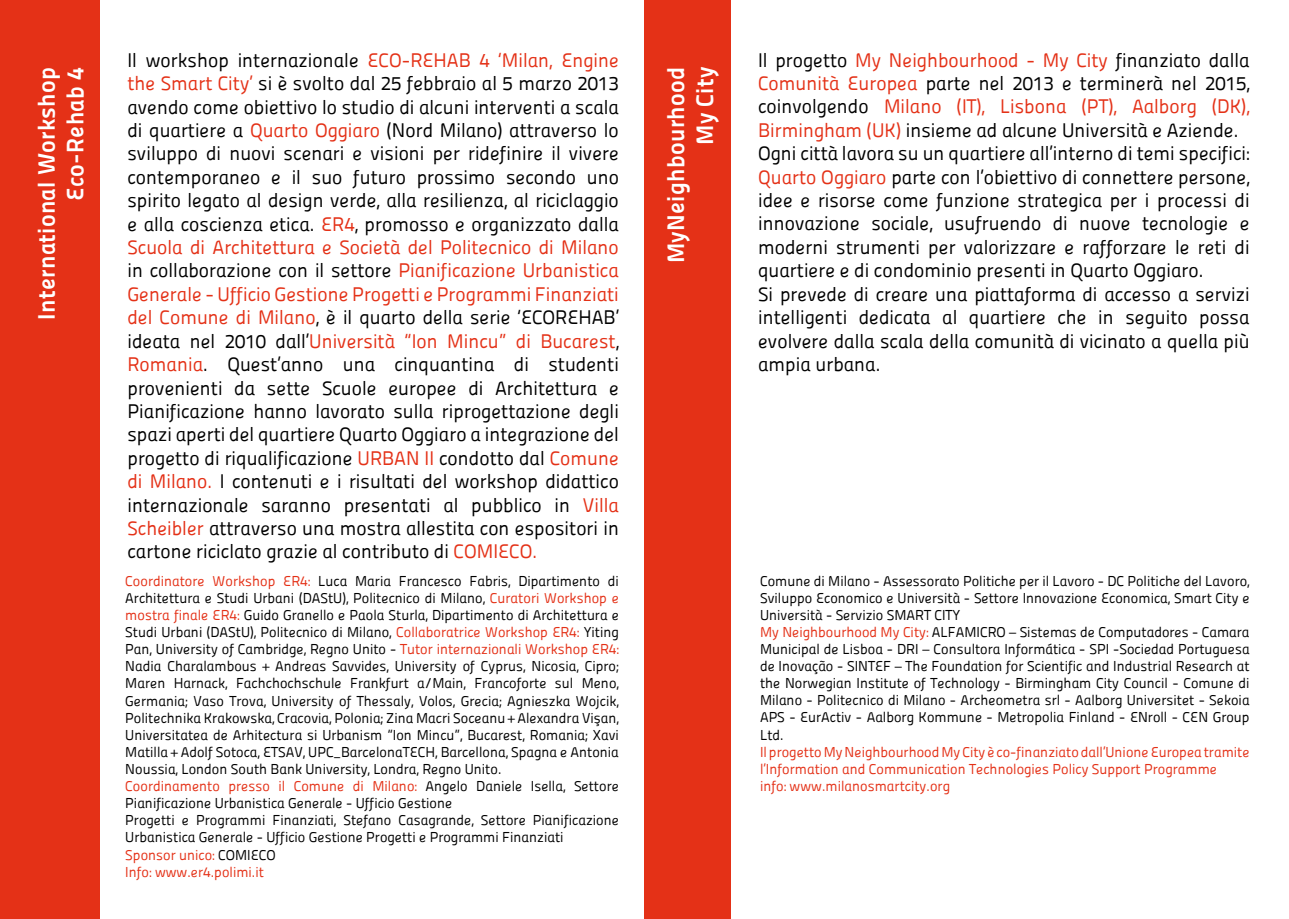
<style>
.page{position:relative;width:1289px;height:919px;background:#fff}
.page>*{position:absolute;margin:0;border:0;box-sizing:border-box;transform-origin:0 0}
.t1{font:24px/28.8px "Panefresco 800 wt";letter-spacing:.01em;color:#fff;text-align:right}
.t2{font:19.5px/23.4px "Panefresco 400 wt";color:#000;text-align:justify}
.t3{font:14.25px/17.1px "Panefresco 400 wt";color:#000}
.t4{font:14.25px/17.1px "Panefresco 400 wt";color:#e43117}
.s1{color:#e43117}
</style>
<div class="page">
<div style="left:0;top:0;width:100px;height:918px;background:#e43117"></div>
<div style="left:644px;top:0;width:87px;height:918px;background:#e43117"></div>
<p class="t2" style="left:127px;top:47px;width:493px">Il workshop internazionale <span class="s1">ECO-REHAB 4 ‘Milan, Engine the Smart City’</span> si è svolto dal 25 febbraio al 5 marzo 2013 avendo come obiettivo lo studio di alcuni interventi a scala di quartiere a <span class="s1">Quarto Oggiaro</span> (Nord Milano) attraverso lo sviluppo di nuovi scenari e visioni per ridefinire il vivere contemporaneo e il suo futuro prossimo secondo uno spirito legato al design verde, alla resilienza, al riciclaggio e alla coscienza etica. <span class="s1">ER4</span>, promosso e organizzato dalla <span class="s1">Scuola di Architettura e Società del Politecnico di Milano </span>in collaborazione con il settore <span class="s1">Pianificazione Urbanistica Generale - Ufficio Gestione Progetti e Programmi Finanziati del Comune di Milano</span>, è il quarto della serie ‘ECOREHAB’ ideata nel 2010 dall’<span class="s1">Università “Ion Mincu” di Bucarest</span>, <span class="s1">Romania</span>. Quest’anno una cinquantina di studenti provenienti da sette Scuole europee di Architettura e Pianificazione hanno lavorato sulla riprogettazione degli spazi aperti del quartiere Quarto Oggiaro a integrazione del progetto di riqualificazione <span class="s1">URBAN II</span> condotto dal <span class="s1">Comune di Milano.</span> I contenuti e i risultati del workshop didattico internazionale saranno presentati al pubblico in <span class="s1">Villa Scheibler</span> attraverso una mostra allestita con espositori in cartone riciclato grazie al contributo di <span class="s1">COMIECO.</span></p>
<p class="t2" style="left:758px;top:47px;width:493px;text-align:left">Il progetto <span class="s1">My Neighbourhood - My City</span> finanziato dalla <span class="s1">Comunità Europea</span> parte nel 2013 e terminerà nel 2015, coinvolgendo <span class="s1">Milano (IT), Lisbona (PT), Aalborg (DK), Birmingham (UK)</span> insieme ad alcune Università e Aziende.<br>Ogni città lavora su un quartiere all’interno di temi specifici:<br><span class="s1">Quarto Oggiaro</span> parte con l’obiettivo di connettere persone, idee e risorse come funzione strategica per i processi di innovazione sociale, usufruendo di nuove tecnologie e moderni strumenti per valorizzare e rafforzare le reti di quartiere e di condominio presenti in Quarto Oggiaro.<br>Si prevede di creare una piattaforma di accesso a servizi intelligenti dedicata al quartiere che in seguito possa evolvere dalla scala della comunità di vicinato a quella più ampia urbana.</p>
<p class="t1" style="left:30px;top:319px;width:254px;rotate:-90deg">International Workshop<br>Eco-Rehab 4</p>
<p class="t1" style="left:660px;top:263px;width:198px;rotate:-90deg">MyNeighbourhood<br>My City</p>
<p class="t3" style="left:125px;top:571px;width:495px"><span class="s1">Coordinatore Workshop ER4:</span> Luca Maria Francesco Fabris, Dipartimento di Architettura e Studi Urbani (DAStU), Politecnico di Milano, <span class="s1">Curatori Workshop e mostra finale ER4:</span> Guido Granello e Paola Sturla, Dipartimento di Architettura e Studi Urbani (DAStU), Politecnico di Milano, <span class="s1">Collaboratrice Workshop ER4:</span> Yiting Pan, University of Cambridge, Regno Unito - <span class="s1">Tutor internazionali Workshop ER4:<br></span>Nadia Charalambous + Andreas Savvides, University of Cyprus, Nicosia, Cipro; Maren Harnack, Fachchochschule Frankfurt a/Main, Francoforte sul Meno, Germania; Vaso Trova, University of Thessaly, Volos, Grecia; Agnieszka Wojcik, Politechnika Krakowska, Cracovia, Polonia; Zina Macri Soceanu + Alexandra Vişan, Universitatea de Arhitectura si Urbanism “Ion Mincu”, Bucarest, Romania; Xavi Matilla + Adolf Sotoca, ETSAV, UPC_BarcelonaTECH, Barcellona, Spagna e Antonia Noussia, London South Bank University, Londra, Regno Unito.<br><span class="s1">Coordinamento presso il Comune di Milano:</span> Angelo Daniele Isella, Settore Pianificazione Urbanistica Generale - Ufficio Gestione<br>Progetti e Programmi Finanziati, Stefano Casagrande, Settore Pianificazione Urbanistica Generale - Ufficio Gestione Progetti e Programmi Finanziati<br><span class="s1">Sponsor unico:</span> COMIECO<br><span class="s1">Info: www.er4.polimi.it</span></p>
<p class="t3" style="left:760px;top:571px;width:491px">Comune di Milano - Assessorato Politiche per il Lavoro - DC Politiche del Lavoro, Sviluppo Economico e Università - Settore Innovazione Economica, Smart City e Università - Servizio SMART CITY<br><span class="s1">My Neighbourhood My City:</span> ALFAMICRO – Sistemas de Computadores - Camara Municipal de Lisboa - DRI – Consultora Informática - SPI -Sociedad Portuguesa de Inovação - SINTEF – The Foundation for Scientific and Industrial Research at the Norwegian Institute of Technology - Birmingham City Council - Comune di Milano - Politecnico di Milano - Archeometra srl - Aalborg Universitet - Sekoia APS - EurActiv - Aalborg Kommune - Metropolia Finland - ENroll - CEN Group Ltd.</p>
<p class="t4" style="left:760px;top:742px;width:491px">Il progetto My Neighbourhood My City è co-finanziato dall’Unione Europea tramite l’Information and Communication Technologies Policy Support Programme<br>info: www.milanosmartcity.org</p>
</div>
